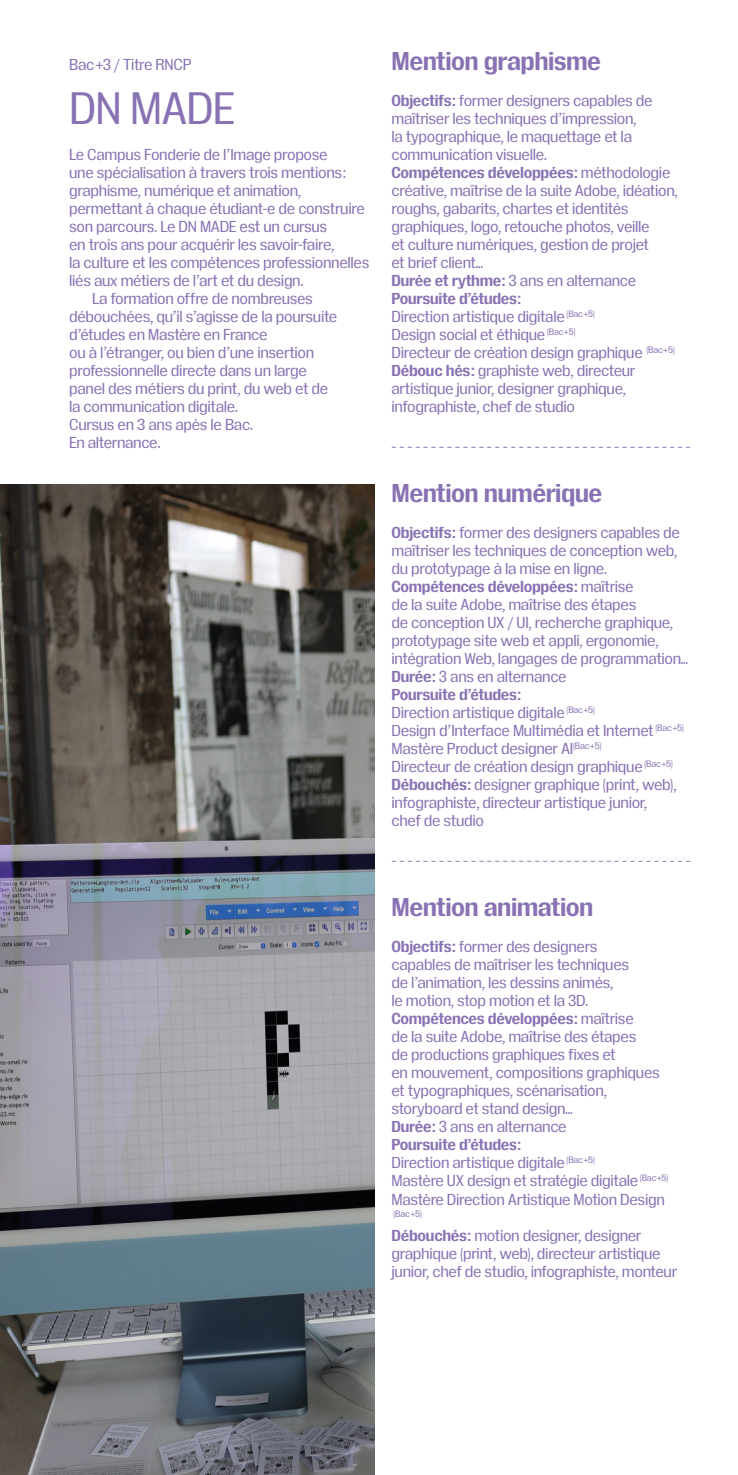
<style>
.page{position:relative;width:738px;height:1475px;background:#fff}
.page>*{position:absolute;margin:0;border:0;box-sizing:border-box;transform-origin:0 0}
.Texte_courant{font:44px "Insitu";letter-spacing:-.02em;color:#8972b3}
.Sous-titres{font:700 25px "Insitu";letter-spacing:-.02em;color:#8972b3}
.Texte_courant-2{font:15.4px/18px "Insitu";letter-spacing:-.02em;color:#8972b3}
.Texte_courant-3{font:700 15.4px "Insitu";letter-spacing:-.02em;color:#8972b3}
.Texte_courant-4{font:9px "Insitu";color:#8972b3}
.s1{font-weight:700}
</style>
<div class="page">
<img style="left:0;top:484px;width:374px;height:990px">
<p class="Texte_courant-2" style="left:69px;top:54px;width:124px">Bac +3 / Titre RNCP</p>
<p class="Texte_courant" style="left:69px;top:77px;width:167px">DN MADE</p>
<p class="Texte_courant-2" style="left:69px;top:144px;width:301px">Le Campus Fonderie de l’Image propose<br>une spécialisation à travers trois mentions : graphisme, numérique et animation, permettant à chaque étudiant-e de construire son parcours. Le DN MADE est un cursus<br>en trois ans pour acquérir les savoir-faire,<br>la culture et les compétences professionnelles liés aux métiers de l’art et du design.</p>
<p class="Texte_courant-2" style="left:69px;top:288px;width:269px;text-indent:23px">La formation offre de nombreuses débouchées, qu’il s’agisse de la poursuite d’études en Mastère en France<br>ou à l’étranger, ou bien d’une insertion professionnelle directe dans un large panel des métiers du print, du web et de la communication digitale.</p>
<p class="Texte_courant-2" style="left:69px;top:414px;width:185px">Cursus en 3 ans apès le Bac.</p>
<p class="Texte_courant-2" style="left:69px;top:432px;width:93px">En alternance.</p>
<p class="Sous-titres" style="left:391px;top:43px;width:211px">Mention graphisme</p>
<p class="Texte_courant-2" style="left:391px;top:90px;width:262px"><span class="s1">Objectifs :</span> former designers capables de maîtriser les techniques d’impression,<br>la typographique, le maquettage et la communication visuelle.</p>
<p class="Texte_courant-2" style="left:391px;top:162px;width:287px"><span class="s1">Compétences développées :</span> méthodologie créative, maîtrise de la suite Adobe, idéation, roughs, gabarits, chartes et identités graphiques, logo, retouche photos, veille<br>et culture numériques, gestion de projet<br>et brief client…</p>
<p class="Texte_courant-2" style="left:391px;top:270px;width:246px"><span class="s1">Durée et rythme :</span> 3 ans en alternance</p>
<p class="Texte_courant-3" style="left:391px;top:287px;width:131px">Poursuite d’études :</p>
<p class="Texte_courant-2" style="left:391px;top:306px;width:205px">Direction artistique digitale <sup>(Bac</sup> <sup>+5)</sup></p>
<p class="Texte_courant-2" style="left:391px;top:324px;width:185px">Design social et éthique <sup>(Bac</sup> <sup>+5)</sup></p>
<p class="Texte_courant-2" style="left:391px;top:342px;width:284px">Directeur de création design graphique <sup>(Bac</sup> <sup>+5)</sup></p>
<p class="Texte_courant-2" style="left:391px;top:360px;width:245px"><span class="s1">Débouc hés :</span> graphiste web, directeur artistique junior, designer graphique, infographiste, chef de studio</p>
<p class="Texte_courant-2" style="left:391px;top:436px;width:300px">- - - - - - - - - - - - - - - - - - - - - - - - - - - - - - - - - - - - - -</p>
<p class="Sous-titres" style="left:391px;top:475px;width:212px">Mention numérique</p>
<p class="Texte_courant-2" style="left:391px;top:522px;width:290px"><span class="s1">Objectifs :</span> former des designers capables de maîtriser les techniques de conception web, du prototypage à la mise en ligne.</p>
<p class="Texte_courant-2" style="left:391px;top:576px;width:298px"><span class="s1">Compétences développées :</span> maîtrise<br>de la suite Adobe, maîtrise des étapes<br>de conception UX / UI, recherche graphique, prototypage site web et appli, ergonomie, intégration Web, langages de programmation…</p>
<p class="Texte_courant-2" style="left:391px;top:666px;width:176px"><span class="s1">Durée :</span> 3 ans en alternance</p>
<p class="Texte_courant-3" style="left:391px;top:683px;width:131px">Poursuite d’études :</p>
<p class="Texte_courant-2" style="left:391px;top:702px;width:205px">Direction artistique digitale <sup>(Bac</sup> <sup>+5)</sup></p>
<p class="Texte_courant-2" style="left:391px;top:720px;width:293px">Design d’Interface Multimédia et Internet <sup>(Bac</sup> <sup>+5)<br></sup>Mastère Product designer AI<sup>(Bac</sup> <sup>+5)<br></sup>Directeur de création design graphique <sup>(Bac</sup> <sup>+5)</sup></p>
<p class="Texte_courant-2" style="left:391px;top:774px;width:286px"><span class="s1">Débouchés :</span> designer graphique (print, web), infographiste, directeur artistique junior, chef de studio</p>
<p class="Texte_courant-2" style="left:391px;top:850px;width:300px">- - - - - - - - - - - - - - - - - - - - - - - - - - - - - - - - - - - - - -</p>
<p class="Sous-titres" style="left:391px;top:889px;width:203px">Mention animation</p>
<p class="Texte_courant-2" style="left:391px;top:936px;width:239px"><span class="s1">Objectifs :</span> former des designers capables de maîtriser les techniques de l’animation, les dessins animés,<br>le motion, stop motion et la 3D.</p>
<p class="Texte_courant-2" style="left:391px;top:1008px;width:269px"><span class="s1">Compétences développées :</span> maîtrise<br>de la suite Adobe, maîtrise des étapes<br>de productions graphiques fixes et<br>en mouvement, compositions graphiques et typographiques, scénarisation, storyboard et stand design…</p>
<p class="Texte_courant-2" style="left:391px;top:1116px;width:176px"><span class="s1">Durée :</span> 3 ans en alternance</p>
<p class="Texte_courant-3" style="left:391px;top:1133px;width:131px">Poursuite d’études :</p>
<p class="Texte_courant-2" style="left:391px;top:1152px;width:205px">Direction artistique digitale <sup>(Bac</sup> <sup>+5)</sup></p>
<p class="Texte_courant-2" style="left:391px;top:1170px;width:278px">Mastère UX design et stratégie digitale <sup>(Bac</sup> <sup>+5)<br></sup>Mastère Direction Artistique Motion Design</p>
<p class="Texte_courant-4" style="left:393px;top:1207px;width:30px">(Bac +5)</p>
<p class="Texte_courant-2" style="left:391px;top:1224px;width:287px"><span class="s1">Débouchés :</span> motion designer, designer graphique (print, web), directeur artistique junior, chef de studio, infographiste, monteur</p>
</div>
